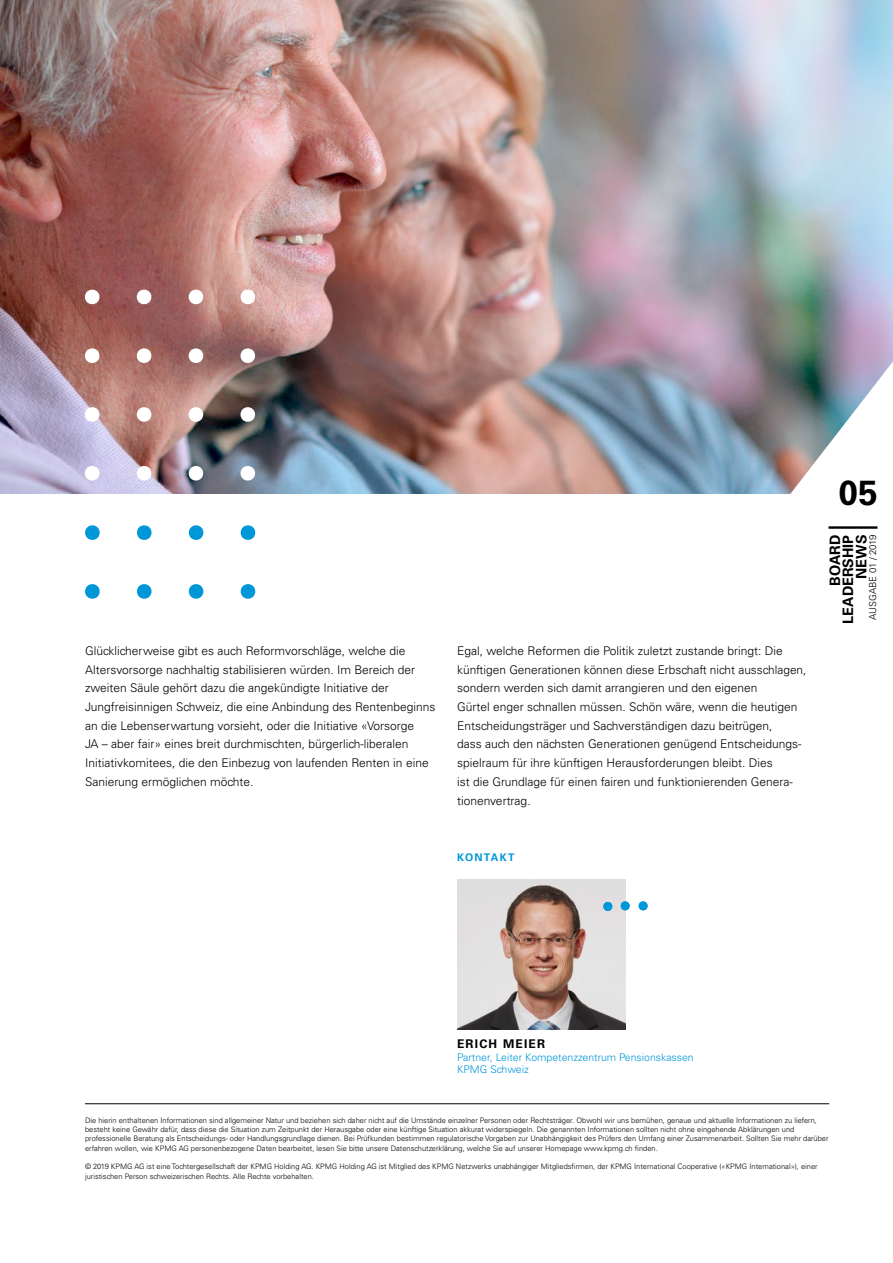
<style>
.page{position:relative;width:893px;height:1263px;background:#fff}
.page>*{position:absolute;margin:0;border:0;box-sizing:border-box;transform-origin:0 0}
.t1{font:700 34.8px "Univers LT Std";color:#000}
.t2{font:700 14.4px/13.2px "Univers LT Std";color:#000;text-align:right}
.t3{font:300 12px/18.8px "Univers LT Std";color:#000}
.t4{font:700 12px "Univers LT Std";letter-spacing:.1em;color:#000}
.t5{font:300 10.5px/12.8px "Univers LT Std";color:#0097d8}
.t6{font:700 10.5px "Univers LT Std";letter-spacing:.12em;color:#0097d8}
.t7{font:300 9.6px "Univers LT Std";letter-spacing:-.01em;color:#000}
.t8{font:300 7.5px/9.3px "Univers LT Std";color:#000}
</style>
<div class="page">
<img style="left:0;top:0;width:893px;height:493px">
<svg style="left:758px;top:361px;width:135px;height:168px"></svg>
<img style="left:457px;top:879px;width:168px;height:150px">
<svg style="left:603px;top:901px;width:45px;height:10px"></svg>
<img style="left:84px;top:289px;width:172px;height:205px">
<svg style="left:85px;top:525px;width:171px;height:74px"></svg>
<hr style="left:85px;top:1103px;width:744px;height:1px;background:#000">
<hr style="left:828px;top:526px;width:49px;height:3px;background:#000">
<p class="t3" style="left:85px;top:641px;width:352px">Glücklicherweise gibt es auch Reformvorschläge, welche die Altersvorsorge nachhaltig stabilisieren würden. Im Bereich der zweiten Säule gehört dazu die angekündigte Initiative der Jungfreisinnigen Schweiz, die eine Anbindung des Rentenbeginns an die Lebenserwartung vorsieht, oder die Initiative «Vorsorge<br>JA – aber fair» eines breit durchmischten, bürgerlich-liberalen Initiativkomitees, die den Einbezug von laufenden Renten in eine Sanierung ermöglichen möchte.</p>
<p class="t3" style="left:457px;top:641px;width:351px">Egal, welche Reformen die Politik zuletzt zustande bringt: Die künftigen Generationen können diese Erbschaft nicht ausschlagen, sondern werden sich damit arrangieren und den eigenen<br>Gürtel enger schnallen müssen. Schön wäre, wenn die heutigen Entscheidungsträger und Sachverständigen dazu beitrügen,<br>dass auch den nächsten Generationen genügend Entscheidungs&shy;spielraum für ihre künftigen Herausforderungen bleibt. Dies<br>ist die Grundlage für einen fairen und funktionierenden Genera&shy;tionenvertrag.</p>
<h3 class="t6" style="left:457px;top:851px;width:59px">KONTAKT</h3>
<h1 class="t1" style="left:838px;top:472px;width:41px">05</h1>
<h2 class="t2" style="left:828px;top:623px;width:90px;rotate:-90deg">BOARD<br>LEADERSHIP<br>NEWS</h2>
<p class="t7" style="left:867px;top:620px;width:87px;rotate:-90deg">AUSGABE 01 / 2019</p>
<h3 class="t4" style="left:457px;top:1036px;width:90px">ERICH MEIER</h3>
<h3 class="t5" style="left:457px;top:1050px;width:238px">Partner, Leiter Kompetenzzentrum Pensionskassen<br>KPMG Schweiz</h3>
<p class="t8" style="left:85px;top:1115px;width:745px">Die hierin enthaltenen Informationen sind allgemeiner Natur und beziehen sich daher nicht auf die Umstände einzelner Personen oder Rechtsträger. Obwohl wir uns bemühen, genaue und aktuelle Informationen zu liefern, besteht keine Gewähr dafür, dass diese die Situation zum Zeitpunkt der Herausgabe oder eine künftige Situation akkurat widerspiegeln. Die genannten Informationen sollten nicht ohne eingehende Abklärungen und professionelle Beratung als Entscheidungs- oder Handlungsgrundlage dienen. Bei Prüfkunden bestimmen regulatorische Vorgaben zur Unabhängigkeit des Prüfers den Umfang einer Zusammenarbeit. Sollten Sie mehr darüber erfahren wollen, wie KPMG AG personenbezogene Daten bearbeitet, lesen Sie bitte unsere Datenschutzerklärung, welche Sie auf unserer Homepage www.kpmg.ch finden.</p>
<p class="t8" style="left:85px;top:1162px;width:734px">© 2019 KPMG AG ist eine Tochtergesellschaft der KPMG Holding AG. KPMG Holding AG ist Mitglied des KPMG Netzwerks unabhängiger Mitgliedsfirmen, der KPMG International Cooperative («KPMG International»), einer juristischen Person schweizerischen Rechts. Alle Rechte vorbehalten.</p>
</div>
